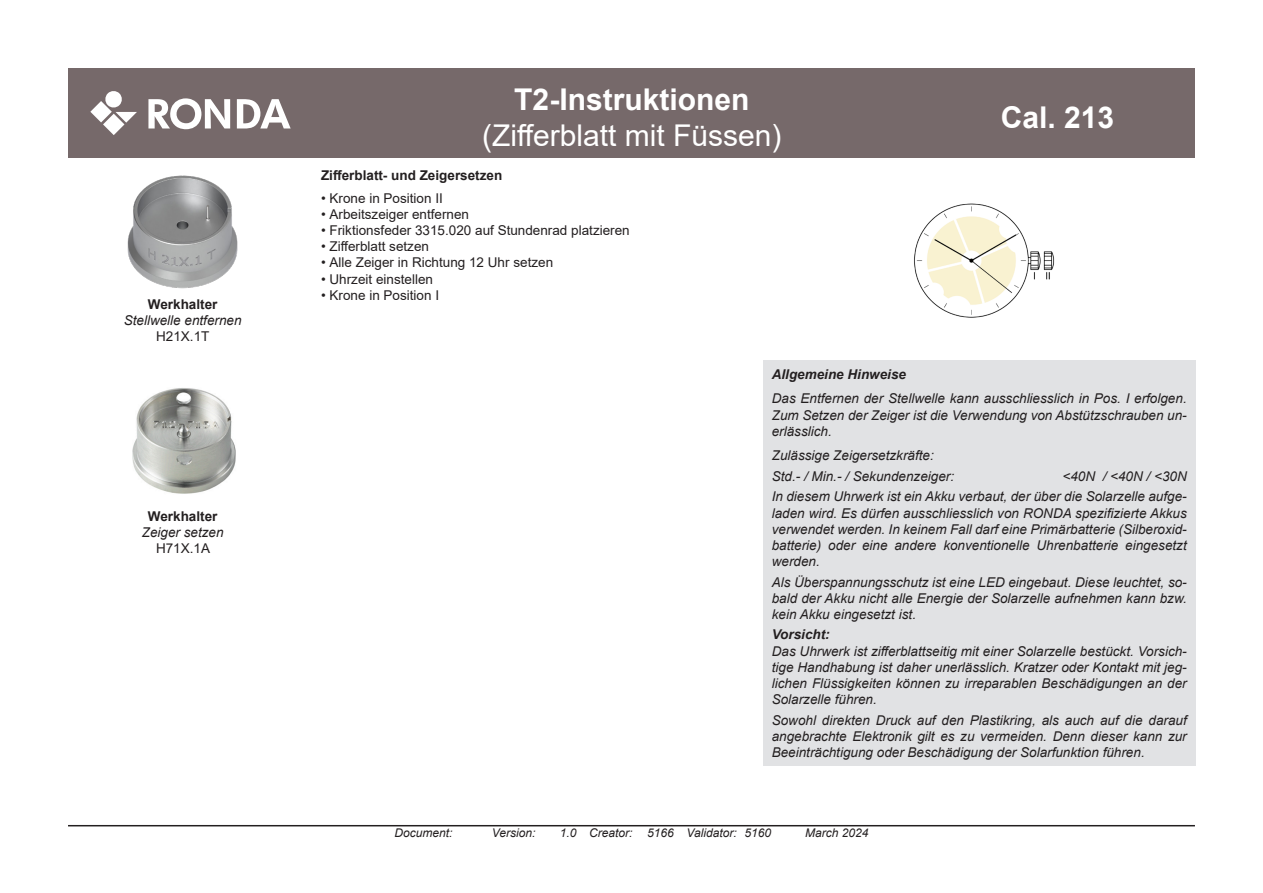
<style>
.page{position:relative;width:1263px;height:893px;background:#fff}
.page>*{position:absolute;margin:0;border:0;box-sizing:border-box;transform-origin:0 0}
.t1{font:700 30px "Arial";color:#fff}
.t2{font:30px "Arial";color:#fff}
.Einf__Abs{font:italic 13.5px/16.2px "Arial";color:#231f20;text-align:justify}
.Einf__Abs-2{font:13.5px "Arial";color:#231f20}
.t3{font:italic 700 13.5px "Arial";color:#231f20}
.T2_Grundtext_Titel{font:700 13.5px "Arial";color:#231f20}
.Einf__Abs-3{font:700 13.5px "Arial";color:#231f20}
.t4{font:italic 12px "Arial";color:#231f20}
</style>
<div class="page">
<div style="left:68px;top:68px;width:1127px;height:89px;background:#76696a"></div>
<svg style="left:90px;top:91px;width:47px;height:44px"></svg>
<svg style="left:148px;top:98px;width:82px;height:31px"></svg>
<svg style="left:237px;top:99px;width:54px;height:29px"></svg>
<hr style="left:68px;top:825px;width:1127px;height:1px;background:#231f20">
<div style="left:763px;top:360px;width:432px;height:406px;background:#e1e2e4"></div>
<img style="left:914px;top:203px;width:141px;height:115px">
<img style="left:132px;top:388px;width:104px;height:106px">
<img style="left:127px;top:175px;width:111px;height:114px">
<p class="Einf__Abs-3" style="left:148px;top:294px;width:71px">Werkhalter</p>
<p class="Einf__Abs" style="left:124px;top:312px;width:119px">Stellwelle entfernen</p>
<p class="Einf__Abs-2" style="left:156px;top:327px;width:55px">H21X.1T</p>
<p class="Einf__Abs-3" style="left:148px;top:507px;width:71px">Werkhalter</p>
<p class="Einf__Abs" style="left:142px;top:524px;width:83px">Zeiger setzen</p>
<p class="Einf__Abs-2" style="left:156px;top:539px;width:56px">H71X.1A</p>
<h1 class="t1" style="left:514px;top:79px;width:237px">T2-Instruktionen</h1>
<h1 class="t2" style="left:482px;top:115px;width:301px">(Zifferblatt mit Füssen)</h1>
<p class="T2_Grundtext_Titel" style="left:321px;top:166px;width:183px">Zifferblatt- und Zeigersetzen</p>
<p class="Einf__Abs-2" style="left:321px;top:188px;width:123px">• Krone in Position II</p>
<p class="Einf__Abs-2" style="left:321px;top:205px;width:150px">• Arbeitszeiger entfernen</p>
<p class="Einf__Abs-2" style="left:321px;top:221px;width:310px">• Friktionsfeder 3315.020 auf Stundenrad platzieren</p>
<p class="Einf__Abs-2" style="left:321px;top:237px;width:109px">• Zifferblatt setzen</p>
<p class="Einf__Abs-2" style="left:321px;top:253px;width:234px">• Alle Zeiger in Richtung 12 Uhr setzen</p>
<p class="Einf__Abs-2" style="left:321px;top:269px;width:114px">• Uhrzeit einstellen</p>
<p class="Einf__Abs-2" style="left:321px;top:286px;width:120px">• Krone in Position I</p>
<h1 class="t1" style="left:1001px;top:96px;width:115px">Cal. 213</h1>
<p class="t3" style="left:772px;top:365px;width:136px">Allgemeine Hinweise</p>
<p class="Einf__Abs" style="left:772px;top:391px;width:417px">Das Entfernen der Stellwelle kann ausschliesslich in Pos. I erfolgen.<br>Zum Setzen der Zeiger ist die Verwendung von Abstützschrauben un&shy;erlässlich.</p>
<p class="Einf__Abs" style="left:772px;top:446px;width:184px;line-height:20.4px">Zulässige Zeigersetzkräfte:<br>Std.- / Min.- / Sekundenzeiger:</p>
<p class="Einf__Abs" style="left:772px;top:466px;width:417px;line-height:20.4px;text-align:right">&lt;40N / &lt;40N / &lt;30N<br>In diesem Uhrwerk ist ein Akku verbaut, der über die Solarzelle aufge-</p>
<p class="Einf__Abs" style="left:772px;top:505px;width:417px">laden wird. Es dürfen ausschliesslich von RONDA spezifizierte Akkus verwendet werden. In keinem Fall darf eine Primärbatterie (Silberoxid&shy;batterie) oder eine andere konventionelle Uhrenbatterie eingesetzt werden.</p>
<p class="Einf__Abs" style="left:772px;top:574px;width:417px">Als Überspannungsschutz ist eine LED eingebaut. Diese leuchtet, so&shy;bald der Akku nicht alle Energie der Solarzelle aufnehmen kann bzw. kein Akku eingesetzt ist.</p>
<p class="t3" style="left:772px;top:626px;width:60px">Vorsicht:</p>
<p class="Einf__Abs" style="left:772px;top:643px;width:417px">Das Uhrwerk ist zifferblattseitig mit einer Solarzelle bestückt. Vorsich&shy;tige Handhabung ist daher unerlässlich. Kratzer oder Kontakt mit jeg&shy;lichen Flüssigkeiten können zu irreparablen Beschädigungen an der Solarzelle führen.</p>
<p class="Einf__Abs" style="left:772px;top:712px;width:416px">Sowohl direkten Druck auf den Plastikring, als auch auf die darauf angebrachte Elektronik gilt es zu vermeiden. Denn dieser kann zur Beeinträchtigung oder Beschädigung der Solarfunktion führen.</p>
<p class="t4" style="left:394px;top:825px;width:60px">Document:</p>
<p class="t4" style="left:492px;top:825px;width:45px">Version:</p>
<p class="t4" style="left:560px;top:825px;width:213px">1.0 Creator: 5166 Validator: 5160</p>
<p class="t4" style="left:805px;top:825px;width:65px">March 2024</p>
</div>
